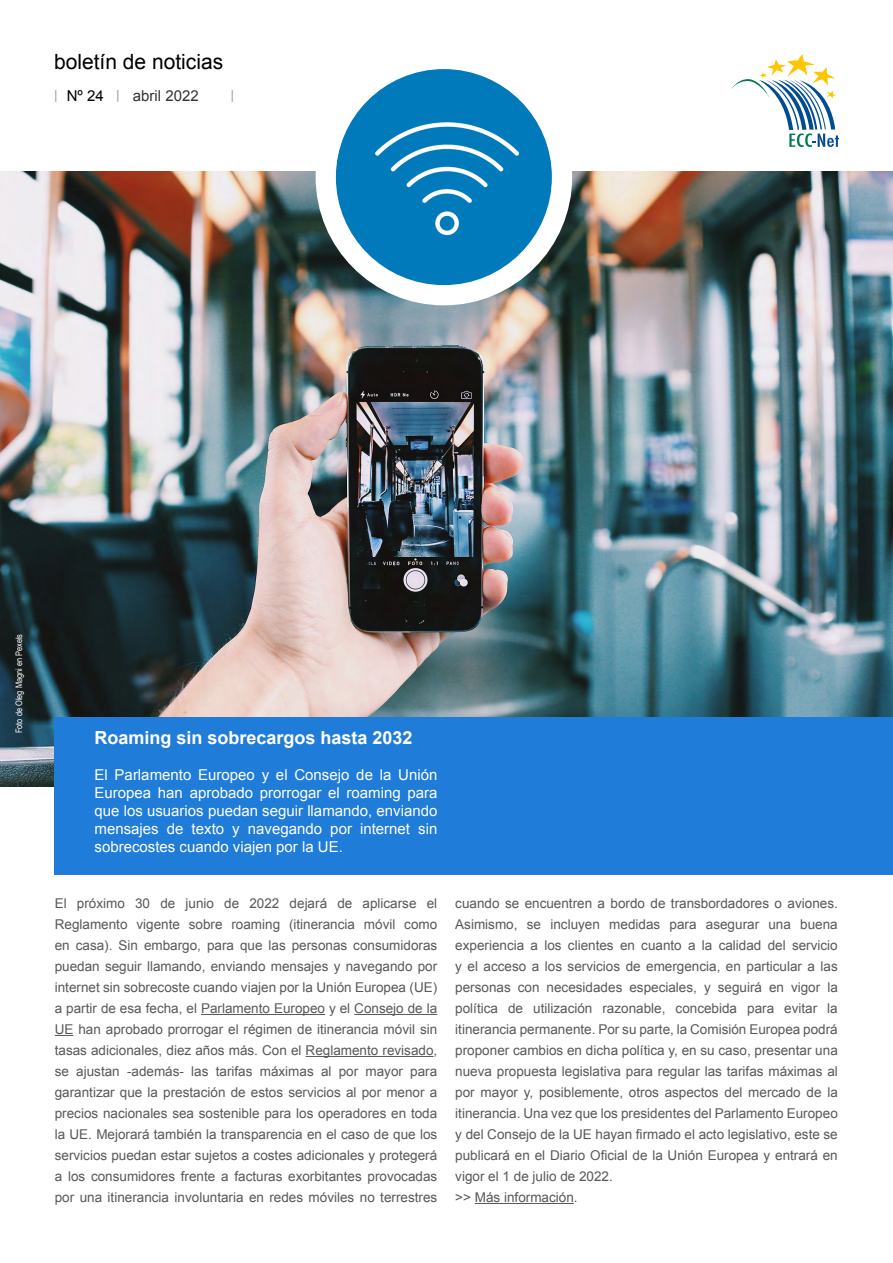
<style>
.page{position:relative;width:893px;height:1263px;background:#fff}
.page>*{position:absolute;margin:0;border:0;box-sizing:border-box;transform-origin:0 0}
.t1{font:21px "Arial";color:#000}
.t2{font:700 18px "Arial";color:#fff}
.t3{font:15px/18px "Arial";color:#fff;text-align:justify}
.t4{font:15px "Arial";color:#333}
.t5{font:15px "Arial";color:#000}
.t6{font:13.5px/21px "Arial";color:#58585a;text-align:justify}
.t7{font:9px "Arial Narrow";color:#fff}
</style>
<div class="page">
<svg style="left:731px;top:54px;width:108px;height:93px"></svg>
<svg style="left:55px;top:90px;width:1px;height:12px"></svg>
<svg style="left:117px;top:90px;width:1px;height:12px"></svg>
<svg style="left:232px;top:90px;width:1px;height:12px"></svg>
<img style="left:0;top:172px;width:893px;height:615px">
<div style="left:316px;top:49px;width:256px;height:256px;background:#fff;border-radius:50%"></div>
<img style="left:336px;top:69px;width:216px;height:216px;border-radius:108px">
<div style="left:54px;top:717px;width:839px;height:157px;background:#207cd9"></div>
<hr style="left:201px;top:1014px;width:124px;height:1px;background:#58585a">
<hr style="left:354px;top:1014px;width:83px;height:1px;background:#58585a">
<svg style="left:55px;top:1035px;width:19px;height:1px"></svg>
<hr style="left:306px;top:1056px;width:128px;height:1px;background:#58585a">
<hr style="left:475px;top:1203px;width:99px;height:1px;background:#58585a">
<h1 class="t1" style="left:54px;top:47px;width:171px">boletín de noticias</h1>
<p class="t5" style="left:67px;top:86px;width:39px">Nº 24</p>
<p class="t4" style="left:133px;top:85px;width:67px">abril 2022</p>
<p class="t7" style="left:12px;top:733px;width:101px;rotate:-90deg">Foto de Oleg Magni en Pexels</p>
<h2 class="t2" style="left:94px;top:725px;width:320px">Roaming sin sobrecargos hasta 2032</h2>
<p class="t3" style="left:94px;top:765px;width:344px">El Parlamento Europeo y el Consejo de la Unión Europea han aprobado prorrogar el roaming para que los usuarios puedan seguir llamando, enviando mensajes de texto y navegando por internet sin sobrecostes cuando viajen por la UE.</p>
<p class="t6" style="left:55px;top:893px;width:384px">El próximo 30 de junio de 2022 dejará de aplicarse el Reglamento vigente sobre roaming (itinerancia móvil como en casa). Sin embargo, para que las personas consumidoras puedan seguir llamando, enviando mensajes y navegando por internet sin sobrecoste cuando viajen por la Unión Europea (UE) a partir de esa fecha, el Parlamento Europeo y el Consejo de la UE han aprobado prorrogar el régimen de itinerancia móvil sin tasas adicionales, diez años más. Con el Reglamento revisado, se ajustan -además- las tarifas máximas al por mayor para garantizar que la prestación de estos servicios al por menor a precios nacionales sea sostenible para los operadores en toda la UE. Mejorará también la transparencia en el caso de que los servicios puedan estar sujetos a costes adicionales y protegerá a los consumidores frente a facturas exorbitantes provocadas por una itinerancia involuntaria en redes móviles no terrestres</p>
<p class="t6" style="left:455px;top:893px;width:384px;text-align:left">cuando se encuentren a bordo de transbordadores o aviones.<br>Asimismo, se incluyen medidas para asegurar una buena experiencia a los clientes en cuanto a la calidad del servicio y el acceso a los servicios de emergencia, en particular a las personas con necesidades especiales, y seguirá en vigor la política de utilización razonable, concebida para evitar la itinerancia permanente. Por su parte, la Comisión Europea podrá proponer cambios en dicha política y, en su caso, presentar una nueva propuesta legislativa para regular las tarifas máximas al por mayor y, posiblemente, otros aspectos del mercado de la itinerancia. Una vez que los presidentes del Parlamento Europeo y del Consejo de la UE hayan firmado el acto legislativo, este se publicará en el Diario Oficial de la Unión Europea y entrará en vigor el 1 de julio de 2022.<br>&gt;&gt; Más información.</p>
</div>
